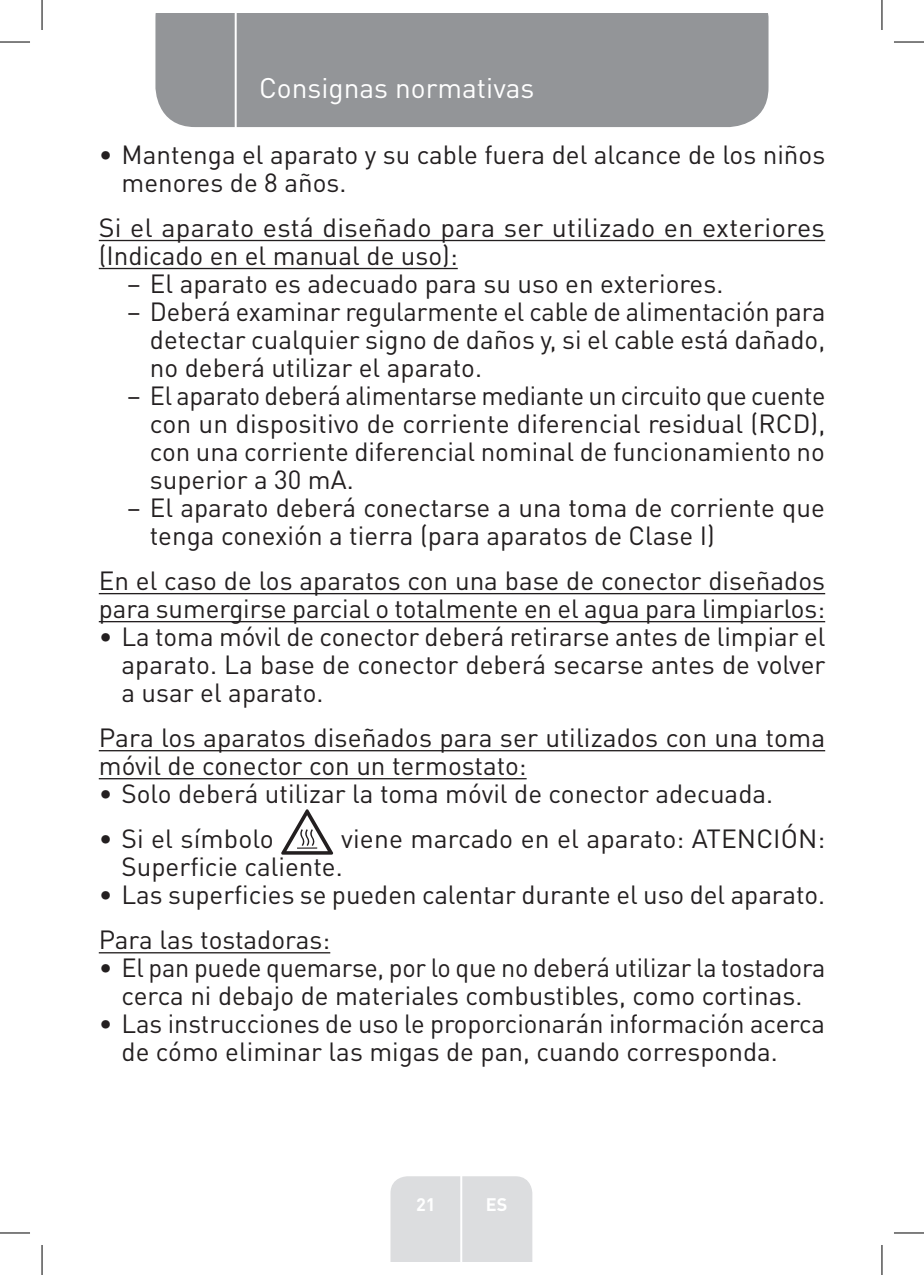
<style>
.page{position:relative;width:924px;height:1275px;background:#fff}
.page>*{position:absolute;margin:0;border:0;box-sizing:border-box;transform-origin:0 0}
.t1{font:28px "DIN Pro";color:#fff}
.Large_Text__3_2_mm{font:26px/28px "DIN Pro";color:#231f20}
.t2{font:700 18px "DIN Pro";color:#fff}
</style>
<div class="page">
<div style="left:155px;top:14px;width:613px;height:113px;background:#939598"></div>
<div style="left:390px;top:1176px;width:142px;height:85px;background:#dcdddf"></div>
<hr style="left:460px;top:1153px;width:2px;height:108px;background:#fff">
<hr style="left:234px;top:14px;width:2px;height:116px;background:#fff">
<hr style="left:99px;top:240px;width:725px;height:1px;background:#231f20">
<hr style="left:99px;top:268px;width:358px;height:1px;background:#231f20">
<hr style="left:99px;top:593px;width:725px;height:1px;background:#231f20">
<hr style="left:99px;top:621px;width:725px;height:1px;background:#231f20">
<hr style="left:99px;top:750px;width:725px;height:1px;background:#231f20">
<hr style="left:99px;top:778px;width:427px;height:1px;background:#231f20">
<hr style="left:99px;top:952px;width:231px;height:1px;background:#231f20">
<svg style="left:281px;top:809px;width:52px;height:45px"></svg>
<hr style="left:0;top:42px;width:30px;height:1px;background:#000">
<hr style="left:893px;top:42px;width:30px;height:1px;background:#000">
<hr style="left:0;top:1232px;width:30px;height:1px;background:#000">
<hr style="left:893px;top:1232px;width:30px;height:1px;background:#000">
<hr style="left:42px;top:0;width:1px;height:30px;background:#000">
<hr style="left:42px;top:1245px;width:1px;height:30px;background:#000">
<hr style="left:881px;top:0;width:1px;height:30px;background:#000">
<hr style="left:881px;top:1245px;width:1px;height:30px;background:#000">
<p class="t1" style="left:259px;top:69px;width:277px">Consignas normativas</p>
<p class="Large_Text__3_2_mm" style="left:121px;top:139px;width:705px;text-indent:-23px">• Mantenga el aparato y su cable fuera del alcance de los niños menores de 8 años.</p>
<p class="Large_Text__3_2_mm" style="left:99px;top:212px;width:727px">Si el aparato está diseñado para ser utilizado en exteriores (Indicado en el manual de uso):</p>
<p class="Large_Text__3_2_mm" style="left:127px;top:268px;width:597px">– El aparato es adecuado para su uso en exteriores.</p>
<p class="Large_Text__3_2_mm" style="left:150px;top:296px;width:676px;text-align:justify;text-indent:-23px">– Deberá examinar regularmente el cable de alimentación para detectar cualquier signo de daños y, si el cable está dañado, no deberá utilizar el aparato.</p>
<p class="Large_Text__3_2_mm" style="left:150px;top:380px;width:676px;text-align:justify;text-indent:-23px">– El aparato deberá alimentarse mediante un circuito que cuente con un dispositivo de corriente diferencial residual (RCD), con una corriente diferencial nominal de funcionamiento no superior a 30 mA.</p>
<p class="Large_Text__3_2_mm" style="left:150px;top:492px;width:676px;text-indent:-23px">– El aparato deberá conectarse a una toma de corriente que tenga conexión a tierra (para aparatos de Clase I)</p>
<p class="Large_Text__3_2_mm" style="left:99px;top:565px;width:727px">En el caso de los aparatos con una base de conector diseñados para sumergirse parcial o totalmente en el agua para limpiarlos:</p>
<p class="Large_Text__3_2_mm" style="left:121px;top:621px;width:705px;text-align:justify;text-indent:-23px">• La toma móvil de conector deberá retirarse antes de limpiar el aparato. La base de conector deberá secarse antes de volver a usar el aparato.</p>
<p class="Large_Text__3_2_mm" style="left:99px;top:722px;width:727px">Para los aparatos diseñados para ser utilizados con una toma móvil de conector con un termostato:</p>
<p class="Large_Text__3_2_mm" style="left:99px;top:778px;width:675px">• Solo deberá utilizar la toma móvil de conector adecuada.</p>
<p class="Large_Text__3_2_mm" style="left:99px;top:823px;width:176px">• Si el símbolo</p>
<p class="Large_Text__3_2_mm" style="left:121px;top:823px;width:705px;text-indent:220px">viene marcado en el aparato: ATENCIÓN:<br>Superficie caliente.</p>
<p class="Large_Text__3_2_mm" style="left:99px;top:879px;width:727px">• Las superficies se pueden calentar durante el uso del aparato.</p>
<p class="Large_Text__3_2_mm" style="left:99px;top:924px;width:233px">Para las tostadoras:</p>
<p class="Large_Text__3_2_mm" style="left:99px;top:952px;width:727px;text-align:center">• El pan puede quemarse, por lo que no deberá utilizar la tostadora cerca ni debajo de materiales combustibles, como cortinas.</p>
<p class="Large_Text__3_2_mm" style="left:121px;top:1008px;width:704px;text-indent:-23px">• Las instrucciones de uso le proporcionarán información acerca de cómo eliminar las migas de pan, cuando corresponda.</p>
<p class="t2" style="left:416px;top:1189px;width:21px">21</p>
<p class="t2" style="left:485px;top:1189px;width:23px">ES</p>
</div>
